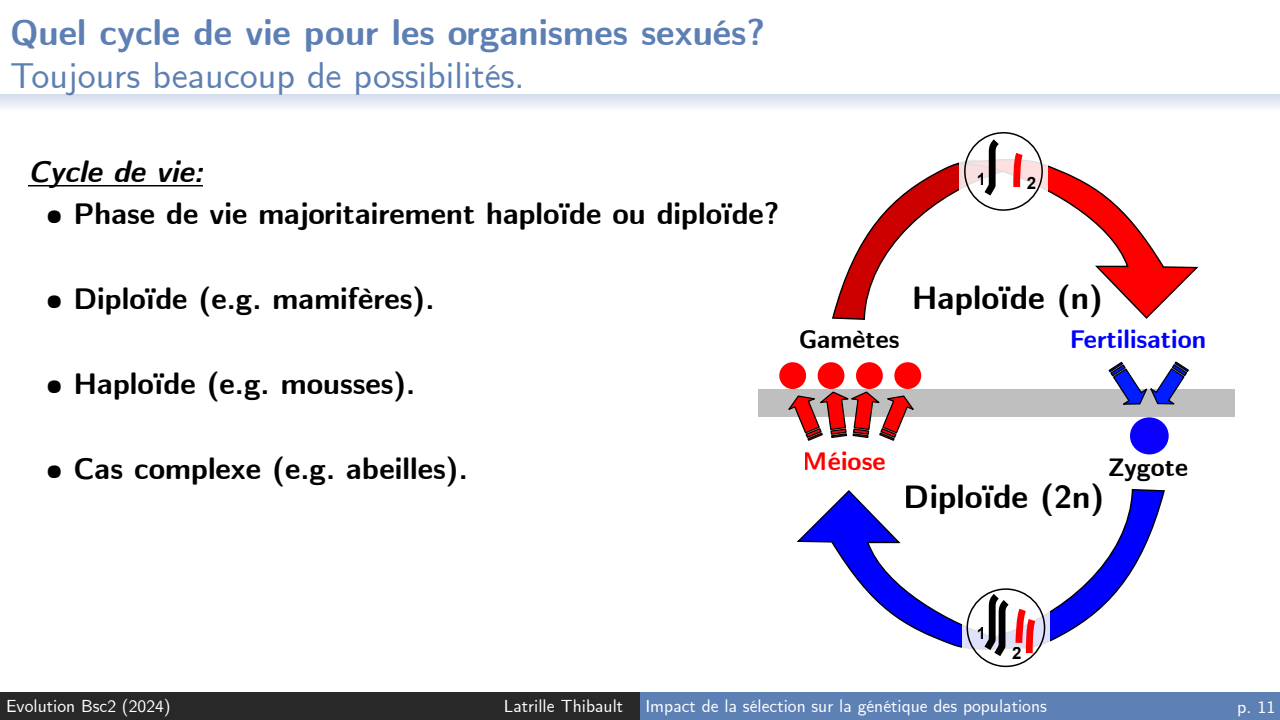
<style>
.page{position:relative;width:1280px;height:720px;background:#fff}
.page>*{position:absolute;margin:0;border:0;box-sizing:border-box;transform-origin:0 0}
.t1{font:700 36px "CMU Sans Serif";color:#5d7fb4}
.t2{font:36px "CMU Sans Serif";color:#5d7fb4}
.t3{font:700 32.7px "CMU Sans Serif";color:#000}
.Page_number{font:700 30px "CMU Sans Serif";color:#000}
.Page_number-2{font:italic 700 30px "CMU Sans Serif";color:#000}
.t4{font:700 25.65px "CMU Sans Serif";color:#00f}
.t5{font:700 25.65px "CMU Sans Serif";color:#f00}
.t6{font:700 25.4px "CMU Sans Serif";color:#000}
.t7{font:18px "CMU Sans Serif";color:#fff}
.t8{font:17.55px "CMU Sans Serif";color:#fff}
.t9{font:700 16.95px "Arial";color:#000}
</style>
<div class="page">
<svg style="left:0;top:94px;width:1280px;height:14px"></svg>
<div style="left:0;top:692px;width:640px;height:28px;background:#282828"></div>
<div style="left:640px;top:692px;width:640px;height:28px;background:#5d80b5"></div>
<hr style="left:28px;top:185px;width:175px;height:1px;background:#000">
<div style="left:759px;top:390px;width:476px;height:27px;background:#bfbfbf"></div>
<svg style="left:1047px;top:165px;width:152px;height:154px"></svg>
<svg style="left:796px;top:490px;width:166px;height:158px"></svg>
<svg style="left:1028px;top:140px;width:19px;height:63px"></svg>
<svg style="left:962px;top:600px;width:59px;height:68px"></svg>
<div style="left:779px;top:362px;width:27px;height:27px;background:#f00;border-radius:50%"></div>
<div style="left:818px;top:362px;width:26px;height:27px;background:#f00;border-radius:50%"></div>
<div style="left:856px;top:362px;width:27px;height:27px;background:#f00;border-radius:50%"></div>
<div style="left:894px;top:362px;width:27px;height:27px;background:#f00;border-radius:50%"></div>
<svg style="left:1130px;top:417px;width:39px;height:37px"></svg>
<svg style="left:788px;top:391px;width:126px;height:50px"></svg>
<svg style="left:1107px;top:361px;width:83px;height:44px"></svg>
<svg style="left:978px;top:489px;width:187px;height:175px"></svg>
<svg style="left:832px;top:132px;width:196px;height:188px"></svg>
<p class="t1" style="left:10px;top:11px;width:757px">Quel cycle de vie pour les organismes sexués?</p>
<p class="t2" style="left:10px;top:56px;width:516px">Toujours beaucoup de possibilités.</p>
<p class="Page_number-2" style="left:28px;top:154px;width:177px">Cycle de vie:</p>
<p class="Page_number" style="left:46px;top:196px;width:735px">• Phase de vie majoritairement haploïde ou diploïde?</p>
<p class="Page_number" style="left:46px;top:281px;width:390px">• Diploïde (e.g. mamifères).</p>
<p class="Page_number" style="left:46px;top:366px;width:371px">• Haploïde (e.g. mousses).</p>
<p class="Page_number" style="left:46px;top:451px;width:423px">• Cas complexe (e.g. abeilles).</p>
<p class="t9" style="left:976px;top:168px;width:11px">1</p>
<p class="t9" style="left:1027px;top:171px;width:11px">2</p>
<p class="t3" style="left:912px;top:278px;width:193px">Haploïde (n)</p>
<p class="t6" style="left:799px;top:324px;width:102px">Gamètes</p>
<p class="t4" style="left:1069px;top:324px;width:139px">Fertilisation</p>
<p class="t5" style="left:803px;top:446px;width:84px">Méiose</p>
<p class="t6" style="left:1107px;top:452px;width:83px">Zygote</p>
<p class="t3" style="left:904px;top:477px;width:202px">Diploïde (2n)</p>
<p class="t9" style="left:976px;top:622px;width:11px">1</p>
<p class="t9" style="left:1012px;top:642px;width:11px">2</p>
<p class="t8" style="left:6px;top:696px;width:166px">Evolution Bsc2 (2024)</p>
<p class="t8" style="left:504px;top:696px;width:121px">Latrille Thibault</p>
<p class="t8" style="left:645px;top:696px;width:403px">Impact de la sélection sur la génétique des populations</p>
<p class="t7" style="left:1237px;top:697px;width:40px">p. 11</p>
</div>
